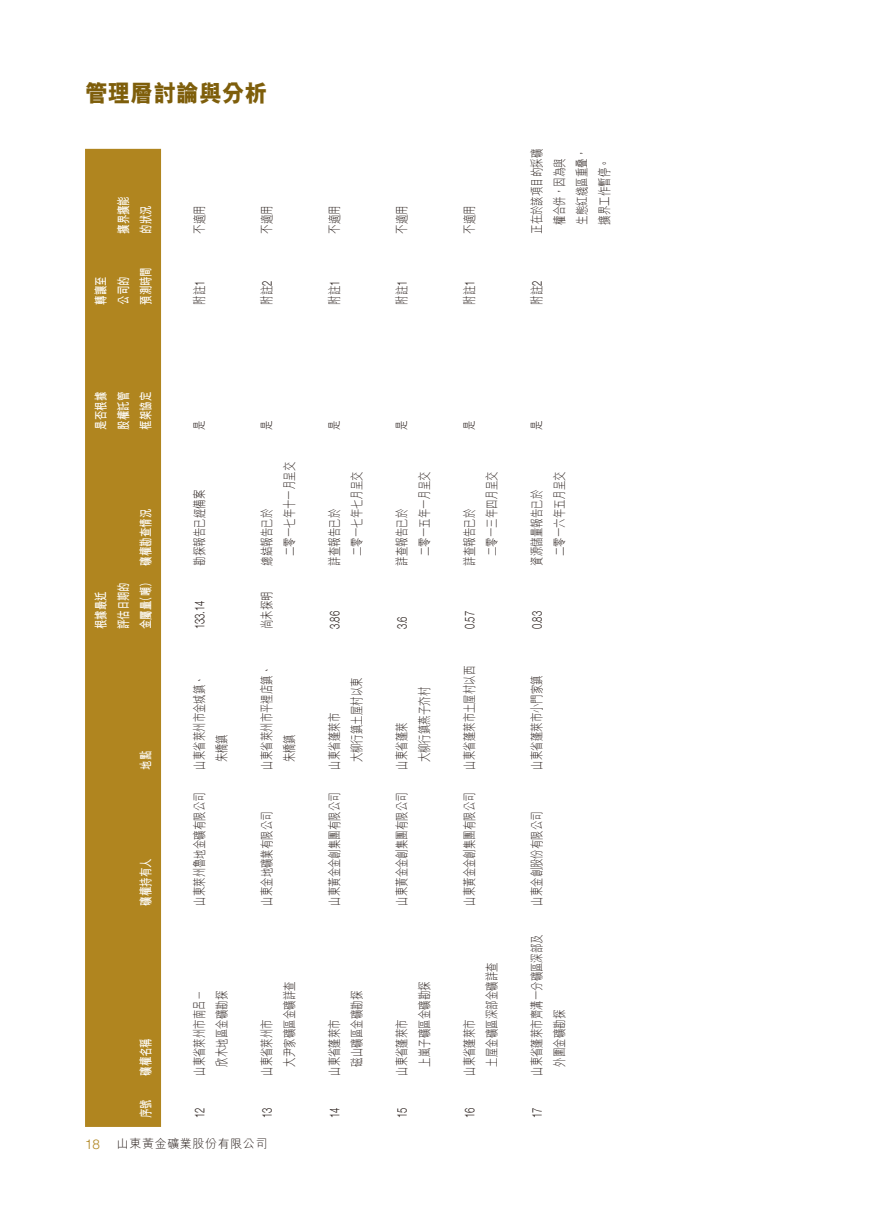
<style>
.page{position:relative;width:893px;height:1212px;background:#fff}
.page>*{position:absolute;margin:0;border:0;box-sizing:border-box;transform-origin:0 0}
.t1{font:800 24px "M Hei HK";color:#7e5e0b;scale:.95 1}
.t2{font:300 13.5px/22.5px "M Hei HK";color:#231916;scale:.7 1}
.t3{font:700 13.5px/22.5px "M Hei HK";color:#fff;scale:.7 1}
.t4{font:300 13.5px "Helvetica Neue LT Std";color:#231916;scale:.7 1}
.t5{font:300 13.5px "Helvetica Neue LT Std";color:#b0851f}
.t6{font:300 12px "M Hei HK";letter-spacing:.05em;color:#231916}
.s1{font-family:"Helvetica Neue LT Std"}
</style>
<div class="page">
<div style="left:85px;top:149px;width:76px;height:978px;background:#b0851f"></div>
<h1 class="t1" style="left:85px;top:77px;width:194px">管理層討論與分析</h1>
<p class="t3" style="left:111px;top:234px;width:56px;rotate:-90deg">擴界擴能的狀況</p>
<p class="t3" style="left:89px;top:305px;width:56px;rotate:-90deg">轉讓至公司的預測時間</p>
<p class="t2" style="left:188px;top:234px;width:42px;rotate:-90deg">不適用</p>
<p class="t2" style="left:188px;top:305px;width:36px;rotate:-90deg">附註<span class="s1">1</span></p>
<p class="t2" style="left:255px;top:234px;width:42px;rotate:-90deg">不適用</p>
<p class="t2" style="left:255px;top:305px;width:36px;rotate:-90deg">附註<span class="s1">2</span></p>
<p class="t2" style="left:323px;top:234px;width:42px;rotate:-90deg">不適用</p>
<p class="t2" style="left:323px;top:305px;width:36px;rotate:-90deg">附註<span class="s1">1</span></p>
<p class="t2" style="left:390px;top:234px;width:42px;rotate:-90deg">不適用</p>
<p class="t2" style="left:390px;top:305px;width:36px;rotate:-90deg">附註<span class="s1">1</span></p>
<p class="t2" style="left:458px;top:234px;width:42px;rotate:-90deg">不適用</p>
<p class="t2" style="left:458px;top:305px;width:36px;rotate:-90deg">附註<span class="s1">1</span></p>
<p class="t2" style="left:525px;top:225px;width:110px;text-indent:-9px;rotate:-90deg">正在於該項目的採礦權合併，因為與生態紅綫區重叠，擴界工作暫停。</p>
<p class="t2" style="left:525px;top:305px;width:36px;rotate:-90deg">附註<span class="s1">2</span></p>
<p class="t3" style="left:89px;top:429px;width:56px;text-align:justify;rotate:-90deg">是否根據股權託管框架協定</p>
<p class="t3" style="left:89px;top:629px;width:174px;rotate:-90deg">根據最近<br>評估日期的<br>金屬量（噸） 礦權勘查情況</p>
<p class="t3" style="left:134px;top:770px;width:28px;rotate:-90deg">地點</p>
<p class="t3" style="left:134px;top:906px;width:69px;rotate:-90deg">礦權持有人</p>
<p class="t3" style="left:134px;top:1076px;width:55px;rotate:-90deg">礦權名稱</p>
<p class="t3" style="left:134px;top:1118px;width:29px;rotate:-90deg">序號</p>
<p class="t2" style="left:188px;top:429px;width:15px;rotate:-90deg">是</p>
<p class="t2" style="left:188px;top:566px;width:110px;rotate:-90deg">勘探報告已經備案</p>
<p class="t4" style="left:191px;top:629px;width:43px;rotate:-90deg">133.14</p>
<p class="t2" style="left:188px;top:762px;width:126px;text-indent:-7px;rotate:-90deg">山東省萊州市金城鎮、朱橋鎮</p>
<p class="t2" style="left:188px;top:906px;width:163px;rotate:-90deg">山東萊州魯地金礦有限公司</p>
<p class="t2" style="left:188px;top:1076px;width:123px;text-align:right;rotate:-90deg">山東省萊州市南呂－欣木地區金礦勘探</p>
<p class="t4" style="left:191px;top:1118px;width:17px;rotate:-90deg">12</p>
<p class="t2" style="left:255px;top:429px;width:15px;rotate:-90deg">是</p>
<p class="t2" style="left:255px;top:556px;width:137px;text-indent:-9px;rotate:-90deg">總結報告已於<br>二零一七年十一月呈交</p>
<p class="t2" style="left:255px;top:629px;width:56px;rotate:-90deg">尚未探明</p>
<p class="t2" style="left:255px;top:762px;width:140px;text-indent:-7px;rotate:-90deg">山東省萊州市平裡店鎮、朱橋鎮</p>
<p class="t2" style="left:255px;top:906px;width:136px;rotate:-90deg">山東金地礦業有限公司</p>
<p class="t2" style="left:255px;top:1066px;width:123px;text-indent:-9px;rotate:-90deg">山東省萊州市<br>大尹家礦區金礦詳查</p>
<p class="t4" style="left:259px;top:1118px;width:17px;rotate:-90deg">13</p>
<p class="t5" style="left:85px;top:1136px;width:17px">18</p>
<p class="t6" style="left:117px;top:1135px;width:152px">山東黃金礦業股份有限公司</p>
<p class="t2" style="left:323px;top:429px;width:15px;rotate:-90deg">是</p>
<p class="t2" style="left:323px;top:556px;width:123px;text-indent:-9px;rotate:-90deg">詳查報告已於<br>二零一七年七月呈交</p>
<p class="t4" style="left:326px;top:629px;width:28px;rotate:-90deg">3.86</p>
<p class="t2" style="left:323px;top:762px;width:123px;text-indent:-7px;rotate:-90deg">山東省蓬萊市<br>大柳行鎮土屋村以東</p>
<p class="t2" style="left:323px;top:906px;width:163px;rotate:-90deg">山東黃金金創集團有限公司</p>
<p class="t2" style="left:323px;top:1066px;width:110px;text-indent:-9px;rotate:-90deg">山東省蓬萊市<br>磁山礦區金礦勘探</p>
<p class="t4" style="left:326px;top:1118px;width:17px;rotate:-90deg">14</p>
<p class="t2" style="left:390px;top:429px;width:15px;rotate:-90deg">是</p>
<p class="t2" style="left:390px;top:556px;width:123px;text-indent:-9px;rotate:-90deg">詳查報告已於<br>二零一五年一月呈交</p>
<p class="t4" style="left:394px;top:629px;width:20px;rotate:-90deg">3.6</p>
<p class="t2" style="left:390px;top:762px;width:109px;text-indent:-7px;rotate:-90deg">山東省蓬萊<br>大柳行鎮燕子夼村</p>
<p class="t2" style="left:390px;top:906px;width:163px;rotate:-90deg">山東黃金金創集團有限公司</p>
<p class="t2" style="left:390px;top:1066px;width:123px;text-indent:-9px;rotate:-90deg">山東省蓬萊市<br>上嵐子礦區金礦勘探</p>
<p class="t4" style="left:394px;top:1118px;width:17px;rotate:-90deg">15</p>
<p class="t2" style="left:458px;top:429px;width:15px;rotate:-90deg">是</p>
<p class="t2" style="left:458px;top:556px;width:123px;text-indent:-9px;rotate:-90deg">詳查報告已於<br>二零一三年四月呈交</p>
<p class="t4" style="left:461px;top:629px;width:28px;rotate:-90deg">0.57</p>
<p class="t2" style="left:458px;top:770px;width:150px;rotate:-90deg">山東省蓬萊市土屋村以西</p>
<p class="t2" style="left:458px;top:906px;width:163px;rotate:-90deg">山東黃金金創集團有限公司</p>
<p class="t2" style="left:458px;top:1066px;width:150px;text-indent:-9px;rotate:-90deg">山東省蓬萊市<br>土屋金礦區深部金礦詳查</p>
<p class="t4" style="left:461px;top:1118px;width:17px;rotate:-90deg">16</p>
<p class="t2" style="left:525px;top:429px;width:15px;rotate:-90deg">是</p>
<p class="t2" style="left:525px;top:556px;width:123px;text-indent:-9px;rotate:-90deg">資源儲量報告已於<br>二零一六年五月呈交</p>
<p class="t4" style="left:529px;top:629px;width:28px;rotate:-90deg">0.83</p>
<p class="t2" style="left:525px;top:770px;width:136px;rotate:-90deg">山東省蓬萊市小門家鎮</p>
<p class="t2" style="left:525px;top:906px;width:136px;rotate:-90deg">山東金創股份有限公司</p>
<p class="t2" style="left:525px;top:1066px;width:191px;text-indent:-9px;rotate:-90deg">山東省蓬萊市齊溝一分礦區深部及外圍金礦勘探</p>
<p class="t4" style="left:529px;top:1118px;width:17px;rotate:-90deg">17</p>
</div>
